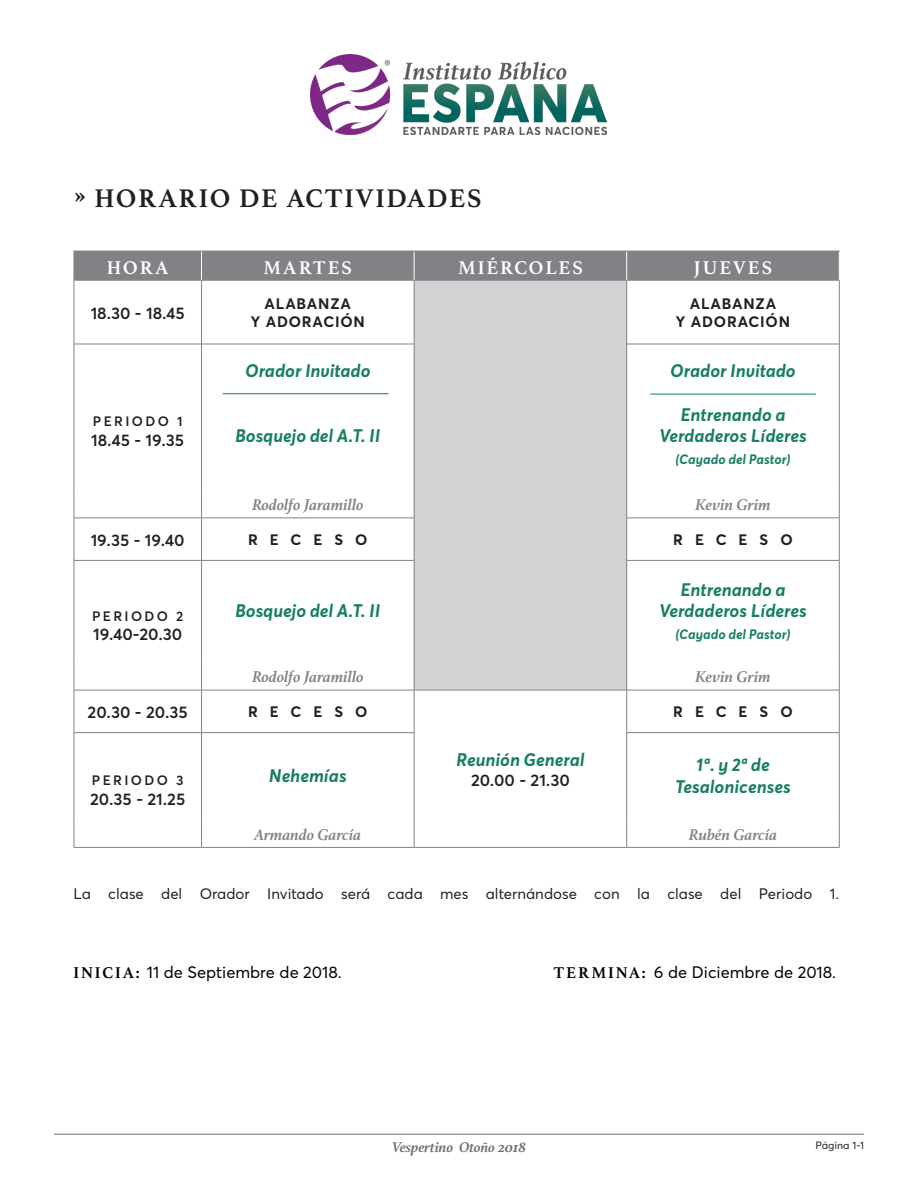
<style>
.page{position:relative;width:918px;height:1188px;background:#fff}
.page>*{position:absolute;margin:0;border:0;box-sizing:border-box;transform-origin:0 0}
.t1{font:700 27px "Athelas";letter-spacing:.06em;color:#231f20}
.t2{font:700 19.5px "Athelas";letter-spacing:.1em;color:#fff}
.t3{font:italic 700 18px "Averta";color:#177e65}
.t4{font:600 16.5px "Averta";color:#231f20}
.t5{font:italic 700 16.5px "Athelas";color:#808285}
.t6{font:16.5px "Averta";color:#000001}
.t7{font:15px "Averta";color:#231f20}
.t8{font:700 15px "Averta";letter-spacing:.055em;color:#231f20}
.t9{font:italic 700 15px "Athelas";color:#6c6d70}
.t10{font:italic 700 13.5px "Averta";color:#177e65}
.t11{font:600 13.5px "Averta";letter-spacing:.175em;color:#231f20}
.t12{font:10.5px "Averta";color:#231f20}
.s1{font-family:"Athelas";font-weight:700}
</style>
<div class="page">
<div style="left:414px;top:280px;width:213px;height:410px;background:#d1d2d4"></div>
<hr style="left:74px;top:280px;width:128px;height:1px;background:#808285">
<hr style="left:74px;top:280px;width:1px;height:64px;background:#808285">
<hr style="left:202px;top:280px;width:212px;height:1px;background:#808285">
<hr style="left:201px;top:280px;width:1px;height:64px;background:#808285">
<hr style="left:414px;top:280px;width:213px;height:1px;background:#808285">
<hr style="left:414px;top:280px;width:1px;height:64px;background:#808285">
<hr style="left:627px;top:280px;width:213px;height:1px;background:#808285">
<hr style="left:626px;top:280px;width:1px;height:64px;background:#808285">
<hr style="left:839px;top:280px;width:1px;height:64px;background:#808285">
<hr style="left:74px;top:344px;width:128px;height:1px;background:#808285">
<hr style="left:74px;top:344px;width:1px;height:144px;background:#808285">
<hr style="left:202px;top:344px;width:212px;height:1px;background:#808285">
<hr style="left:201px;top:344px;width:1px;height:144px;background:#808285">
<hr style="left:414px;top:344px;width:1px;height:144px;background:#808285">
<hr style="left:627px;top:344px;width:213px;height:1px;background:#808285">
<hr style="left:626px;top:344px;width:1px;height:144px;background:#808285">
<hr style="left:839px;top:344px;width:1px;height:144px;background:#808285">
<hr style="left:74px;top:488px;width:1px;height:30px;background:#808285">
<hr style="left:201px;top:488px;width:1px;height:30px;background:#808285">
<hr style="left:414px;top:488px;width:1px;height:30px;background:#808285">
<hr style="left:626px;top:488px;width:1px;height:30px;background:#808285">
<hr style="left:839px;top:488px;width:1px;height:30px;background:#808285">
<hr style="left:74px;top:518px;width:128px;height:1px;background:#808285">
<hr style="left:74px;top:518px;width:1px;height:42px;background:#808285">
<hr style="left:202px;top:518px;width:212px;height:1px;background:#808285">
<hr style="left:201px;top:518px;width:1px;height:42px;background:#808285">
<hr style="left:414px;top:518px;width:1px;height:42px;background:#808285">
<hr style="left:627px;top:518px;width:213px;height:1px;background:#808285">
<hr style="left:626px;top:518px;width:1px;height:42px;background:#808285">
<hr style="left:839px;top:518px;width:1px;height:42px;background:#808285">
<hr style="left:74px;top:690px;width:128px;height:1px;background:#808285">
<hr style="left:74px;top:690px;width:1px;height:42px;background:#808285">
<hr style="left:202px;top:690px;width:212px;height:1px;background:#808285">
<hr style="left:201px;top:690px;width:1px;height:42px;background:#808285">
<hr style="left:414px;top:690px;width:213px;height:1px;background:#808285">
<hr style="left:414px;top:690px;width:1px;height:42px;background:#808285">
<hr style="left:627px;top:690px;width:213px;height:1px;background:#808285">
<hr style="left:626px;top:690px;width:1px;height:42px;background:#808285">
<hr style="left:839px;top:690px;width:1px;height:42px;background:#808285">
<hr style="left:74px;top:560px;width:128px;height:1px;background:#808285">
<hr style="left:74px;top:561px;width:1px;height:99px;background:#808285">
<hr style="left:74px;top:660px;width:1px;height:30px;background:#808285">
<hr style="left:74px;top:732px;width:128px;height:1px;background:#808285">
<hr style="left:74px;top:733px;width:1px;height:85px;background:#808285">
<svg style="left:74px;top:818px;width:1px;height:29px"></svg>
<hr style="left:74px;top:847px;width:128px;height:1px;background:#808285">
<hr style="left:202px;top:560px;width:212px;height:1px;background:#808285">
<hr style="left:201px;top:561px;width:1px;height:99px;background:#808285">
<hr style="left:414px;top:561px;width:1px;height:99px;background:#808285">
<hr style="left:627px;top:560px;width:213px;height:1px;background:#808285">
<hr style="left:626px;top:561px;width:1px;height:99px;background:#808285">
<hr style="left:839px;top:561px;width:1px;height:99px;background:#808285">
<hr style="left:201px;top:660px;width:1px;height:30px;background:#808285">
<hr style="left:414px;top:660px;width:1px;height:30px;background:#808285">
<hr style="left:626px;top:660px;width:1px;height:30px;background:#808285">
<hr style="left:839px;top:660px;width:1px;height:30px;background:#808285">
<hr style="left:202px;top:732px;width:212px;height:1px;background:#808285">
<hr style="left:201px;top:733px;width:1px;height:85px;background:#808285">
<hr style="left:414px;top:733px;width:1px;height:85px;background:#808285">
<hr style="left:627px;top:732px;width:213px;height:1px;background:#808285">
<hr style="left:626px;top:733px;width:1px;height:85px;background:#808285">
<hr style="left:839px;top:733px;width:1px;height:85px;background:#808285">
<svg style="left:201px;top:818px;width:1px;height:29px"></svg>
<svg style="left:414px;top:818px;width:1px;height:29px"></svg>
<svg style="left:626px;top:818px;width:1px;height:29px"></svg>
<svg style="left:839px;top:818px;width:1px;height:29px"></svg>
<hr style="left:202px;top:847px;width:212px;height:1px;background:#808285">
<hr style="left:414px;top:847px;width:213px;height:1px;background:#808285">
<hr style="left:627px;top:847px;width:213px;height:1px;background:#808285">
<div style="left:74px;top:251px;width:766px;height:29px;background:#808285"></div>
<hr style="left:202px;top:251px;width:212px;height:1px;background:#808285">
<hr style="left:414px;top:251px;width:213px;height:1px;background:#808285">
<hr style="left:627px;top:251px;width:213px;height:1px;background:#808285">
<img style="left:310px;top:54px;width:297px;height:80px">
<hr style="left:223px;top:393px;width:166px;height:1px;background:#177e65">
<hr style="left:650px;top:394px;width:166px;height:1px;background:#177e65">
<hr style="left:54px;top:1134px;width:810px;height:1px;background:#6c6d70">
<p class="t1" style="left:74px;top:176px;width:409px">» HORARIO DE ACTIVIDADES</p>
<p class="t2" style="left:107px;top:252px;width:63px">HORA</p>
<p class="t2" style="left:264px;top:252px;width:90px">MARTES</p>
<p class="t2" style="left:458px;top:252px;width:126px">MIÉRCOLES</p>
<p class="t2" style="left:694px;top:252px;width:80px">JUEVES</p>
<p class="t4" style="left:91px;top:302px;width:96px">18.30 - 18.45</p>
<p class="t8" style="left:265px;top:294px;width:88px">ALABANZA</p>
<p class="t8" style="left:251px;top:312px;width:116px">Y ADORACIÓN</p>
<p class="t8" style="left:690px;top:294px;width:88px">ALABANZA</p>
<p class="t8" style="left:676px;top:312px;width:116px">Y ADORACIÓN</p>
<p class="t11" style="left:93px;top:413px;width:91px">PERIODO 1</p>
<p class="t4" style="left:91px;top:430px;width:94px">18.45 - 19.35</p>
<p class="t3" style="left:245px;top:360px;width:127px">Orador Invitado</p>
<p class="t3" style="left:235px;top:424px;width:147px">Bosquejo del A.T. II</p>
<p class="t3" style="left:670px;top:360px;width:127px">Orador Invitado</p>
<p class="t3" style="left:680px;top:403px;width:107px">Entrenando a</p>
<p class="t3" style="left:659px;top:424px;width:149px">Verdaderos Líderes</p>
<p class="t10" style="left:675px;top:450px;width:117px">(Cayado del Pastor)</p>
<p class="t5" style="left:252px;top:492px;width:113px">Rodolfo Jaramillo</p>
<p class="t5" style="left:695px;top:492px;width:77px">Kevin Grim</p>
<p class="t4" style="left:91px;top:529px;width:95px">19.35 - 19.40</p>
<p class="t8" style="left:248px;top:530px;width:121px">RECESO</p>
<p class="t8" style="left:673px;top:530px;width:121px">RECESO</p>
<p class="t11" style="left:92px;top:607px;width:93px">PERIODO 2</p>
<p class="t4" style="left:93px;top:624px;width:91px">19.40-20.30</p>
<p class="t3" style="left:235px;top:600px;width:147px">Bosquejo del A.T. II</p>
<p class="t3" style="left:680px;top:578px;width:107px">Entrenando a</p>
<p class="t3" style="left:659px;top:600px;width:149px">Verdaderos Líderes</p>
<p class="t10" style="left:675px;top:626px;width:117px">(Cayado del Pastor)</p>
<p class="t5" style="left:252px;top:664px;width:113px">Rodolfo Jaramillo</p>
<p class="t5" style="left:695px;top:664px;width:77px">Kevin Grim</p>
<p class="t4" style="left:88px;top:702px;width:102px">20.30 - 20.35</p>
<p class="t8" style="left:248px;top:702px;width:121px">RECESO</p>
<p class="t11" style="left:92px;top:772px;width:93px">PERIODO 3</p>
<p class="t4" style="left:90px;top:789px;width:97px">20.35 - 21.25</p>
<p class="t3" style="left:269px;top:764px;width:79px">Nehemías</p>
<p class="t3" style="left:456px;top:748px;width:130px">Reunión General</p>
<p class="t4" style="left:471px;top:769px;width:100px">20.00 - 21.30</p>
<p class="t8" style="left:673px;top:702px;width:121px">RECESO</p>
<p class="t3" style="left:696px;top:754px;width:75px">1ª. y 2ª de</p>
<p class="t3" style="left:675px;top:775px;width:117px">Tesalonicenses</p>
<p class="t5" style="left:254px;top:821px;width:108px">Armando García</p>
<p class="t5" style="left:689px;top:821px;width:90px">Rubén García</p>
<p class="t7" style="left:73px;top:884px;width:767px">La clase del Orador Invitado será cada mes alternándose con la clase del Periodo 1.</p>
<p class="t6" style="left:73px;top:962px;width:270px"><span class="s1">INICIA:</span> 11 de Septiembre de 2018.</p>
<p class="t6" style="left:553px;top:962px;width:284px"><span class="s1">TERMINA:</span> 6 de Diciembre de 2018.</p>
<p class="t9" style="left:392px;top:1135px;width:135px">Vespertino Otoño 2018</p>
<p class="t12" style="left:815px;top:1138px;width:50px">Página 1-1</p>
</div>
